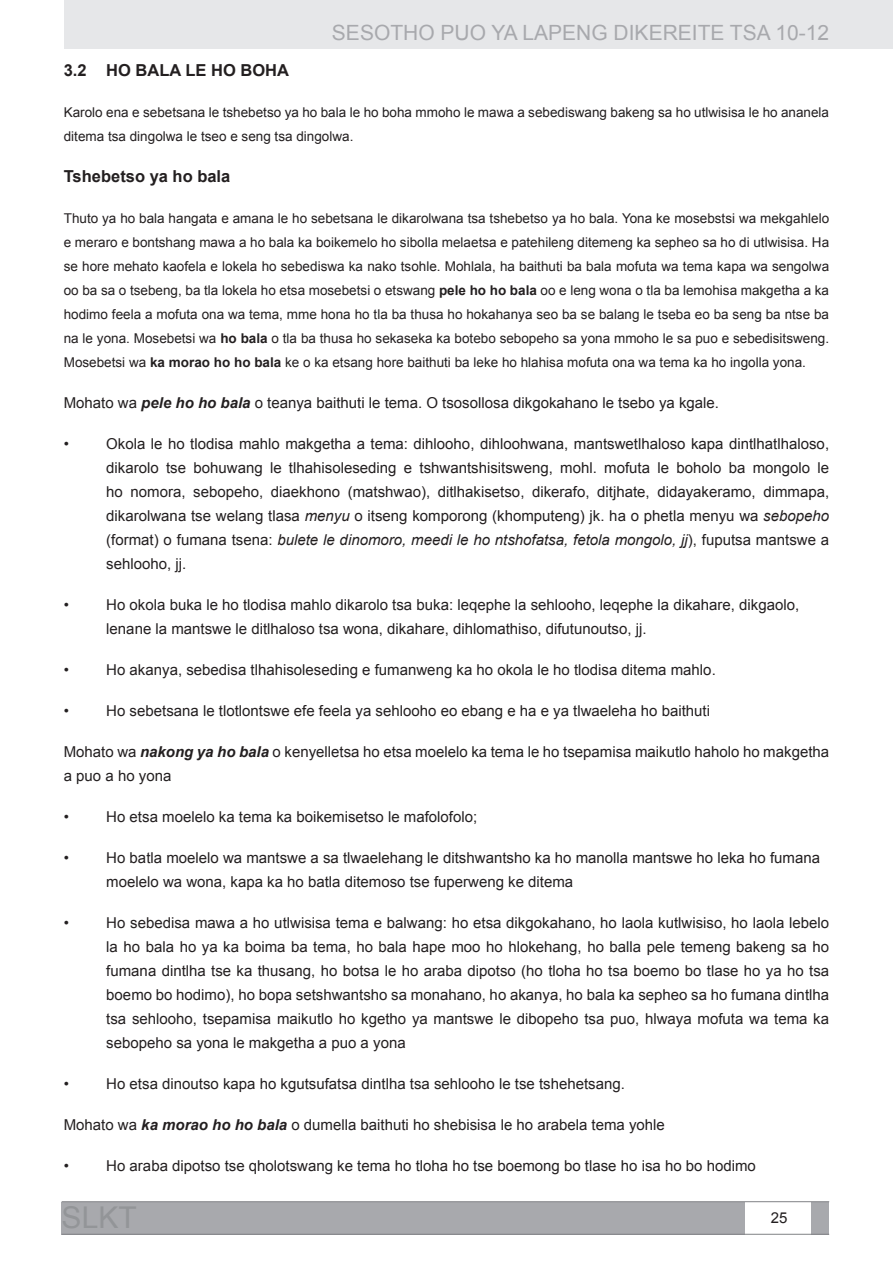
<style>
.page{position:relative;width:893px;height:1263px;background:#fff}
.page>*{position:absolute;margin:0;border:0;box-sizing:border-box;transform-origin:0 0}
.t1{font:30px "Arial";color:#939598}
.t2{font:21px "Arial";color:#a8a9ad}
.t3{font:700 16.5px "Arial";color:#231f20}
.t4{font:15px/24px "Arial";color:#231f20}
.t5{font:13.5px/24px "Arial";color:#231f20}
.s1{font-weight:700}
.s2{font-weight:700;font-style:italic}
.s3{font-style:italic}
</style>
<div class="page">
<div style="left:64px;top:0;width:829px;height:49px;background:#e6e7e9"></div>
<div style="left:62px;top:1202px;width:683px;height:32px;background:#a8a9ad"></div>
<div style="left:812px;top:1202px;width:17px;height:32px;background:#a8a9ad"></div>
<hr style="left:62px;top:1234px;width:767px;height:1px;background:#808285">
<hr style="left:62px;top:1201px;width:767px;height:1px;background:#808285">
<h2 class="t2" style="left:332px;top:19px;width:499px">SESOTHO PUO YA LAPENG DIKEREITE TSA 10-12</h2>
<p class="t3" style="left:64px;top:59px;width:84px">3.2 Ho bala</p>
<p class="t3" style="left:185px;top:59px;width:68px">lehoboha</p>
<p class="t5" style="left:64px;top:100px;width:767px">Karolo ena e sebetsana le tshebetso ya ho bala le ho boha mmoho le mawa a sebediswang bakeng sa ho utlwisisa le ho ananela ditema tsa dingolwa le tseo e seng tsa dingolwa.</p>
<p class="t3" style="left:64px;top:165px;width:168px">Tshebetso ya ho bala</p>
<p class="t5" style="left:64px;top:206px;width:767px;text-align:justify">Thuto ya ho bala hangata e amana le ho sebetsana le dikarolwana tsa tshebetso ya ho bala. Yona ke mosebstsi wa mekgahlelo e meraro e bontshang mawa a ho bala ka boikemelo ho sibolla melaetsa e patehileng ditemeng ka sepheo sa ho di utlwisisa. Ha se hore mehato kaofela e lokela ho sebediswa ka nako tsohle. Mohlala, ha baithuti ba bala mofuta wa tema kapa wa sengolwa oo ba sa o tsebeng, ba tla lokela ho etsa mosebetsi o etswang <span class="s1">pele ho ho bala</span> oo e leng wona o tla ba lemohisa makgetha a ka hodimo feela a mofuta ona wa tema, mme hona ho tla ba thusa ho hokahanya seo ba se balang le tseba eo ba seng ba ntse ba na le yona. Mosebetsi wa <span class="s1">ho bala</span> o tla ba thusa ho sekaseka ka botebo sebopeho sa yona mmoho le sa puo e sebedisitsweng.<br>Mosebetsi wa <span class="s1">ka morao ho ho bala</span> ke o ka etsang hore baithuti ba leke ho hlahisa mofuta ona wa tema ka ho ingolla yona.</p>
<p class="t4" style="left:64px;top:391px;width:657px">Mohato wa <span class="s2">pele ho ho bala</span> o teanya baithuti le tema. O tsosollosa dikgokahano le tsebo ya kgale.</p>
<p class="t4" style="left:64px;top:432px;width:7px">•</p>
<p class="t4" style="left:106px;top:432px;width:724px;text-align:justify">Okola le ho tlodisa mahlo makgetha a tema: dihlooho, dihloohwana, mantswetlhaloso kapa dintlhatlhaloso, dikarolo tse bohuwang le tlhahisoleseding e tshwantshisitsweng, mohl. mofuta le boholo ba mongolo le ho nomora, sebopeho, diaekhono (matshwao), ditlhakisetso, dikerafo, ditjhate, didayakeramo, dimmapa, dikarolwana tse welang tlasa <span class="s3">menyu</span> o itseng komporong (khomputeng) jk. ha o phetla menyu wa <span class="s3">sebopeho </span>(format) o fumana tsena: <span class="s3">bulete le dinomoro, meedi le ho ntshofatsa, fetola mongolo, jj</span>), fuputsa mantswe a sehlooho, jj.</p>
<p class="t4" style="left:64px;top:593px;width:7px">•</p>
<p class="t4" style="left:106px;top:593px;width:694px">Ho okola buka le ho tlodisa mahlo dikarolo tsa buka: leqephe la sehlooho, leqephe la dikahare, dikgaolo, lenane la mantswe le ditlhaloso tsa wona, dikahare, dihlomathiso, difutunoutso, jj.</p>
<p class="t4" style="left:64px;top:658px;width:7px">•</p>
<p class="t4" style="left:106px;top:658px;width:611px">Ho akanya, sebedisa tlhahisoleseding e fumanweng ka ho okola le ho tlodisa ditema mahlo.</p>
<p class="t4" style="left:64px;top:699px;width:7px">•</p>
<p class="t4" style="left:106px;top:699px;width:605px">Ho sebetsana le tlotlontswe efe feela ya sehlooho eo ebang e ha e ya tlwaeleha ho baithuti</p>
<p class="t4" style="left:64px;top:740px;width:767px">Mohato wa <span class="s2">nakong ya ho bala</span> o kenyelletsa ho etsa moelelo ka tema le ho tsepamisa maikutlo haholo ho makgetha a puo a ho yona</p>
<p class="t4" style="left:64px;top:805px;width:7px">•</p>
<p class="t4" style="left:106px;top:805px;width:372px">Ho etsa moelelo ka tema ka boikemisetso le mafolofolo;</p>
<p class="t4" style="left:64px;top:846px;width:7px">•</p>
<p class="t4" style="left:106px;top:846px;width:715px">Ho batla moelelo wa mantswe a sa tlwaelehang le ditshwantsho ka ho manolla mantswe ho leka ho fumana moelelo wa wona, kapa ka ho batla ditemoso tse fuperweng ke ditema</p>
<p class="t4" style="left:64px;top:911px;width:7px">•</p>
<p class="t4" style="left:106px;top:911px;width:724px;text-align:justify">Ho sebedisa mawa a ho utlwisisa tema e balwang: ho etsa dikgokahano, ho laola kutlwisiso, ho laola lebelo la ho bala ho ya ka boima ba tema, ho bala hape moo ho hlokehang, ho balla pele temeng bakeng sa ho fumana dintlha tse ka thusang, ho botsa le ho araba dipotso (ho tloha ho tsa boemo bo tlase ho ya ho tsa boemo bo hodimo), ho bopa setshwantsho sa monahano, ho akanya, ho bala ka sepheo sa ho fumana dintlha tsa sehlooho, tsepamisa maikutlo ho kgetho ya mantswe le dibopeho tsa puo, hlwaya mofuta wa tema ka sebopeho sa yona le makgetha a puo a yona</p>
<p class="t4" style="left:64px;top:1072px;width:7px">•</p>
<p class="t4" style="left:106px;top:1072px;width:520px">Ho etsa dinoutso kapa ho kgutsufatsa dintlha tsa sehlooho le tse tshehetsang.</p>
<p class="t4" style="left:64px;top:1113px;width:603px">Mohato wa <span class="s2">ka morao ho ho bala</span> o dumella baithuti ho shebisisa le ho arabela tema yohle</p>
<p class="t4" style="left:64px;top:1154px;width:7px">•</p>
<p class="t4" style="left:106px;top:1154px;width:651px">Ho araba dipotso tse qholotswang ke tema ho tloha ho tse boemong bo tlase ho isa ho bo hodimo</p>
<h1 class="t1" style="left:62px;top:1198px;width:77px">SLKT</h1>
<p class="t4" style="left:771px;top:1206px;width:18px">25</p>
</div>
